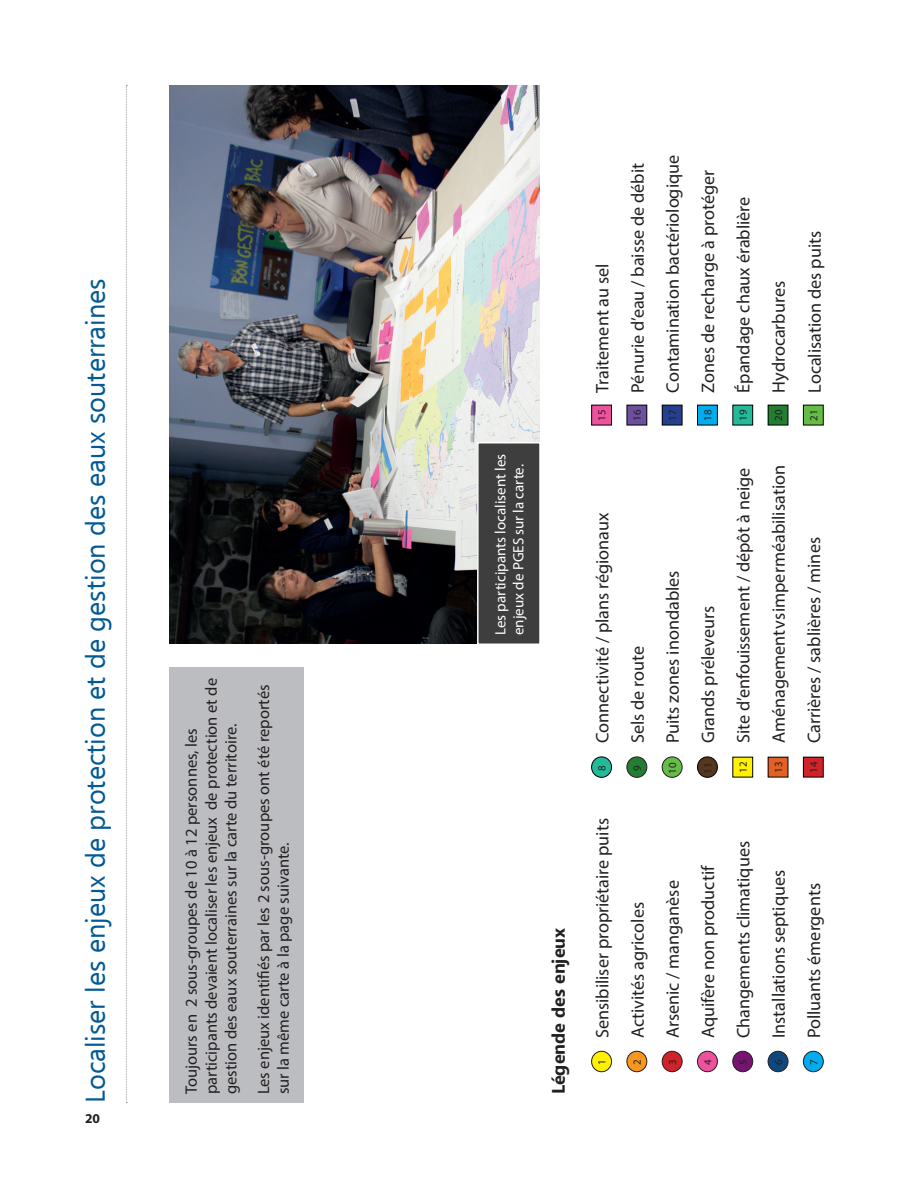
<style>
.page{position:relative;width:918px;height:1188px;background:#fff}
.page>*{position:absolute;margin:0;border:0;box-sizing:border-box;transform-origin:0 0}
.t1{font:27px "Ebrima";color:#015995}
.t2{font:18.15px/35.2px "Myriad Pro";color:#231f20}
.t3{font:700 18px "Ebrima";color:#231f20}
.t4{font:16.5px/19.8px "Myriad Pro";color:#231f20}
.t5{font:15px/18px "Myriad Pro";color:#fff}
.t6{font:700 13.5px "Myriad Pro";color:#231f20}
.s1{font-size:10.95px}
</style>
<div class="page">
<div style="left:592px;top:1051px;width:20px;height:21px;background:#fff101;border-radius:50%"></div>
<div style="left:591px;top:1051px;width:21px;height:21px;border:1px solid #231f20;border-radius:50%"></div>
<div style="left:627px;top:1051px;width:20px;height:21px;background:#f7971d;border-radius:50%"></div>
<div style="left:626px;top:1051px;width:21px;height:21px;border:1px solid #231f20;border-radius:50%"></div>
<div style="left:662px;top:1051px;width:20px;height:21px;background:#d1232a;border-radius:50%"></div>
<div style="left:662px;top:1051px;width:21px;height:21px;border:1px solid #231f20;border-radius:50%"></div>
<div style="left:697px;top:1051px;width:20px;height:21px;background:#ee519e;border-radius:50%"></div>
<div style="left:697px;top:1051px;width:21px;height:21px;border:1px solid #231f20;border-radius:50%"></div>
<div style="left:733px;top:1051px;width:20px;height:21px;background:#771373;border-radius:50%"></div>
<div style="left:732px;top:1051px;width:21px;height:21px;border:1px solid #231f20;border-radius:50%"></div>
<div style="left:768px;top:1051px;width:20px;height:21px;background:#0f487e;border-radius:50%"></div>
<div style="left:768px;top:1051px;width:20px;height:21px;border:1px solid #231f20;border-radius:50%"></div>
<div style="left:803px;top:1051px;width:20px;height:21px;background:#00aeef;border-radius:50%"></div>
<div style="left:803px;top:1051px;width:21px;height:21px;border:1px solid #231f20;border-radius:50%"></div>
<div style="left:592px;top:757px;width:20px;height:20px;background:#23ba99;border-radius:50%"></div>
<div style="left:591px;top:756px;width:21px;height:22px;border:1px solid #000;border-radius:50%"></div>
<div style="left:627px;top:757px;width:20px;height:20px;background:#237e32;border-radius:50%"></div>
<div style="left:626px;top:756px;width:21px;height:22px;border:1px solid #231f20;border-radius:50%"></div>
<div style="left:662px;top:757px;width:20px;height:20px;background:#65bc46;border-radius:50%"></div>
<div style="left:662px;top:756px;width:21px;height:22px;border:1px solid #231f20;border-radius:50%"></div>
<div style="left:697px;top:757px;width:20px;height:20px;background:#55361e;border-radius:50%"></div>
<div style="left:697px;top:756px;width:21px;height:22px;border:1px solid #000;border-radius:50%"></div>
<div style="left:733px;top:757px;width:20px;height:20px;background:#fff101"></div>
<div style="left:768px;top:757px;width:20px;height:20px;background:#e46124"></div>
<div style="left:803px;top:757px;width:20px;height:20px;background:#d1232a"></div>
<div style="left:803px;top:757px;width:21px;height:21px;border:1px solid #000"></div>
<svg style="left:126px;top:85px;width:1px;height:1018px"></svg>
<div style="left:170px;top:668px;width:134px;height:435px;background:#bcbdc0"></div>
<img style="left:170px;top:85px;width:369px;height:558px">
<div style="left:478px;top:443px;width:62px;height:201px;background:#3e3e3f"></div>
<div style="left:477px;top:442px;width:64px;height:203px;border:2px solid #fff"></div>
<div style="left:592px;top:405px;width:20px;height:20px;background:#ee519e"></div>
<div style="left:591px;top:405px;width:21px;height:21px;border:1px solid #000"></div>
<div style="left:627px;top:405px;width:20px;height:20px;background:#6d4e9f"></div>
<div style="left:662px;top:405px;width:20px;height:20px;background:#253f8e"></div>
<div style="left:662px;top:405px;width:21px;height:21px;border:1px solid #000"></div>
<div style="left:698px;top:405px;width:19px;height:20px;background:#00aeef"></div>
<div style="left:697px;top:405px;width:21px;height:21px;border:1px solid #000"></div>
<div style="left:733px;top:405px;width:20px;height:20px;background:#23ba99"></div>
<div style="left:768px;top:405px;width:20px;height:20px;background:#237e32"></div>
<div style="left:768px;top:405px;width:20px;height:21px;border:1px solid #000"></div>
<div style="left:803px;top:405px;width:20px;height:20px;background:#65bc46"></div>
<div style="left:803px;top:405px;width:21px;height:21px;border:1px solid #000"></div>
<h1 class="t1" style="left:76px;top:1103px;width:826px;rotate:-90deg">Localiser les enjeux de protection et de gestion des eaux souterraines</h1>
<p class="t6" style="left:85px;top:1109px;width:16px">20</p>
<p class="t4" style="left:181px;top:1094px;width:418px;rotate:-90deg">Toujours en 2 sous-groupes de 10 à 12 personnes, les participants devaient localiser les enjeux de protection et de gestion des eaux souterraines sur la carte du territoire.</p>
<p class="t4" style="left:253px;top:1094px;width:412px;rotate:-90deg">Les enjeux identifiés par les 2 sous-groupes ont été reportés sur la même carte à la page suivante.</p>
<p class="t5" style="left:491px;top:635px;width:182px;rotate:-90deg">Les participants localisent les enjeux de PGES sur la carte.</p>
<p class="t3" style="left:545px;top:1094px;width:168px;rotate:-90deg">Légende des enjeux</p>
<p class="t2" style="left:584px;top:421px;width:267px;rotate:-90deg"><span class="s1">15</span> Traitement au sel<br><span class="s1">16</span> Pénurie d’eau / baisse de débit<br><sup>17</sup> Contamination bactériologique<br><sup>18</sup> Zones de recharge à protéger<br><span class="s1">19</span> Épandage chaux érablière<br><sup>20</sup> Hydrocarbures<br><sup>21</sup> Localisation des puits</p>
<p class="t2" style="left:584px;top:774px;width:310px;rotate:-90deg"><sup>8</sup> Connectivité / plans régionaux<br><sup>9</sup> Sels de route<br><sup>10</sup> Puits zones inondables<br><sup>11</sup> Grands préleveurs<br><span class="s1">12</span> Site d’enfouissement / dépôt à neige<br><sup>13</sup> Aménagement vs imperméabilisation<br><sup>14</sup> Carrières / sablières / mines</p>
<p class="t2" style="left:584px;top:1065px;width:248px;rotate:-90deg"><sup>1</sup> Sensibiliser propriétaire puits<br><sup>2</sup> Activités agricoles<br><sup>3</sup> Arsenic / manganèse<br><sup>4</sup> Aquifère non productif<br><sup>5</sup> Changements climatiques<br><sup>6</sup> Installations septiques<br><sup>7</sup> Polluants émergents</p>
</div>
